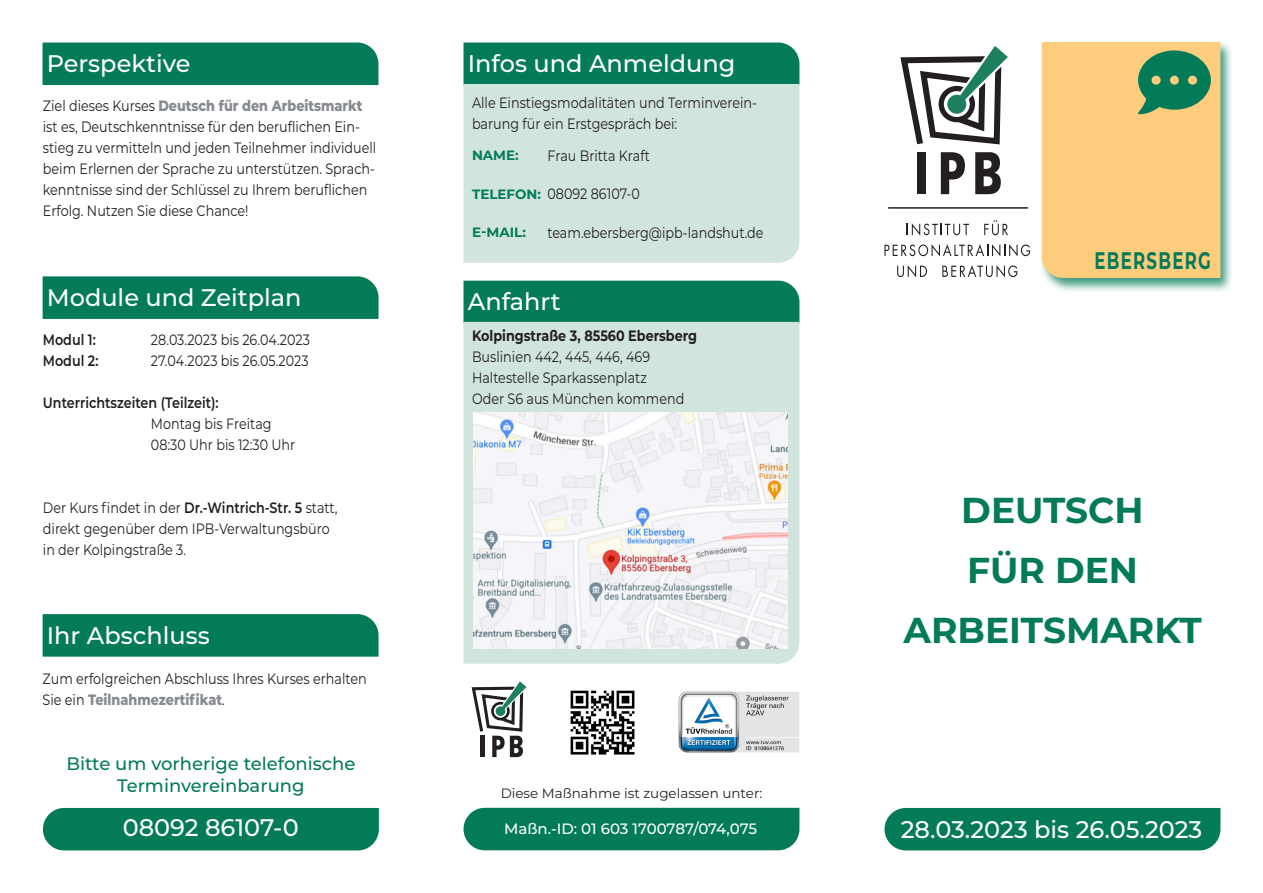
<style>
.page{position:relative;width:1263px;height:893px;background:#fff}
.page>*{position:absolute;margin:0;border:0;box-sizing:border-box;transform-origin:0 0}
.t1{font:700 36px/60.2px "Montserrat";color:#047b58;text-align:center}
.t2{font:500 24px "Montserrat";color:#fff}
.t3{font:700 24px "Montserrat";letter-spacing:.075em;color:#047b58;scale:.69 1}
.t4{font:500 18px/21.6px "Montserrat";color:#047b58;text-align:center}
.t5{font:15px/21px "Montserrat";color:#231f20;scale:.85 1}
.t6{font:600 15px "Montserrat";color:#231f20;scale:.85 1}
.t7{font:700 15px "Montserrat";color:#231f20;scale:.85 1}
.t8{font:500 15px "Montserrat";letter-spacing:-.005em;color:#fff}
.t9{font:13.5px "Montserrat";color:#231f20}
.t10{font:700 13.5px "Montserrat";color:#047b58}
.s1{font-weight:800;color:#878b8f}
.s2{font-weight:600}
.s3{font-weight:700;font-size:13.5px;color:#047b58}
</style>
<div class="page">
<svg style="left:900px;top:46px;width:108px;height:148px"></svg>
<svg style="left:907px;top:223px;width:62px;height:13px"></svg>
<svg style="left:984px;top:220px;width:24px;height:15px"></svg>
<svg style="left:884px;top:244px;width:146px;height:12px"></svg>
<svg style="left:897px;top:265px;width:30px;height:12px"></svg>
<svg style="left:942px;top:265px;width:75px;height:12px"></svg>
<hr style="left:888px;top:207px;width:140px;height:2px;background:#231f20">
<div style="left:884px;top:808px;width:336px;height:42px;background:#047b58"></div>
<div style="left:1038px;top:40px;width:196px;height:253px;background:#047b58;opacity:.75"></div>
<svg style="left:1042px;top:42px;width:178px;height:236px;background:#e9c57a"></svg>
<div style="left:463px;top:43px;width:336px;height:41px;background:#047b58"></div>
<div style="left:463px;top:84px;width:336px;height:179px;background:#d1e4de"></div>
<div style="left:43px;top:808px;width:336px;height:42px;background:#047b58"></div>
<img style="left:570px;top:690px;width:65px;height:65px">
<img style="left:678px;top:691px;width:121px;height:61px">
<div style="left:463px;top:281px;width:336px;height:41px;background:#047b58"></div>
<div style="left:463px;top:322px;width:336px;height:342px;background:#d1e4de"></div>
<img style="left:473px;top:412px;width:314px;height:237px">
<svg style="left:471px;top:681px;width:56px;height:76px"></svg>
<div style="left:43px;top:276px;width:336px;height:43px;background:#047b58"></div>
<div style="left:43px;top:614px;width:336px;height:43px;background:#047b58"></div>
<div style="left:43px;top:43px;width:335px;height:42px;background:#047b58"></div>
<div style="left:463px;top:808px;width:336px;height:42px;background:#047b58"></div>
<h2 class="t2" style="left:47px;top:47px;width:145px">Perspektive</h2>
<p class="t5" style="left:43px;top:95px;width:394px">Ziel dieses Kurses <span class="s1">Deutsch für den Arbeitsmarkt </span>ist es, Deutschkenntnisse für den beruflichen Ein&shy;stieg zu vermitteln und jeden Teilnehmer individuell beim Erlernen der Sprache zu unterstützen. Sprach&shy;kenntnisse sind der Schlüssel zu Ihrem beruflichen Erfolg. Nutzen Sie diese Chance!</p>
<h2 class="t2" style="left:47px;top:281px;width:256px">Module und Zeitplan</h2>
<p class="t6" style="left:43px;top:329px;width:64px">Modul 1:</p>
<p class="t5" style="left:151px;top:328px;width:189px">28.03.2023 bis 26.04.2023</p>
<p class="t6" style="left:43px;top:350px;width:67px">Modul 2:</p>
<p class="t5" style="left:151px;top:349px;width:187px">27.04.2023 bis 26.05.2023</p>
<p class="t6" style="left:43px;top:392px;width:208px">Unterrichtszeiten (Teilzeit):</p>
<p class="t5" style="left:151px;top:412px;width:171px">Montag bis Freitag<br>08:30 Uhr bis 12:30 Uhr</p>
<p class="t5" style="left:43px;top:496px;width:348px">Der Kurs findet in der <span class="s2">Dr.-Wintrich-Str. 5</span> statt, direkt gegenüber dem IPB-Verwaltungsbüro in der Kolpingstraße 3.</p>
<h2 class="t2" style="left:47px;top:618px;width:164px">Ihr Abschluss</h2>
<p class="t5" style="left:43px;top:668px;width:383px">Zum erfolgreichen Abschluss Ihres Kurses erhalten<br>Sie ein <span class="s1">Teilnahmezertifikat</span>.</p>
<p class="t4" style="left:66px;top:752px;width:290px">Bitte um vorherige telefonische<br>Terminvereinbarung</p>
<h2 class="t2" style="left:123px;top:811px;width:177px">08092 86107-0</h2>
<h2 class="t2" style="left:468px;top:47px;width:269px">Infos und Anmeldung</h2>
<p class="t5" style="left:472px;top:91px;width:337px">Alle Einstiegsmodalitäten und Terminverein&shy;barung für ein Erstgespräch bei:</p>
<p class="t10" style="left:472px;top:146px;width:48px">NAME:</p>
<p class="t5" style="left:547px;top:145px;width:122px">Frau Britta Kraft</p>
<p class="t5" style="left:472px;top:183px;width:199px"><span class="s3">TELEFON:</span> 08092 86107-0</p>
<p class="t10" style="left:472px;top:222px;width:56px">E-MAIL:</p>
<p class="t5" style="left:547px;top:221px;width:256px">team.ebersberg@ipb-landshut.de</p>
<h2 class="t2" style="left:468px;top:285px;width:94px">Anfahrt</h2>
<p class="t7" style="left:472px;top:325px;width:266px">Kolpingstraße 3, 85560 Ebersberg</p>
<p class="t5" style="left:472px;top:346px;width:251px">Buslinien 442, 445, 446, 469<br>Haltestelle Sparkassenplatz<br>Oder S6 aus München kommend</p>
<p class="t9" style="left:501px;top:784px;width:263px">Diese Maßnahme ist zugelassen unter:</p>
<p class="t8" style="left:504px;top:818px;width:254px">Maßn.-ID: 01 603 1700787/074,075</p>
<h2 class="t3" style="left:1094px;top:244px;width:170px">EBERSBERG</h2>
<h1 class="t1" style="left:903px;top:478px;width:300px">DEUTSCH<br>FÜR DEN<br>ARBEITSMARKT</h1>
<h2 class="t2" style="left:901px;top:812px;width:303px">28.03.2023 bis 26.05.2023</h2>
</div>
